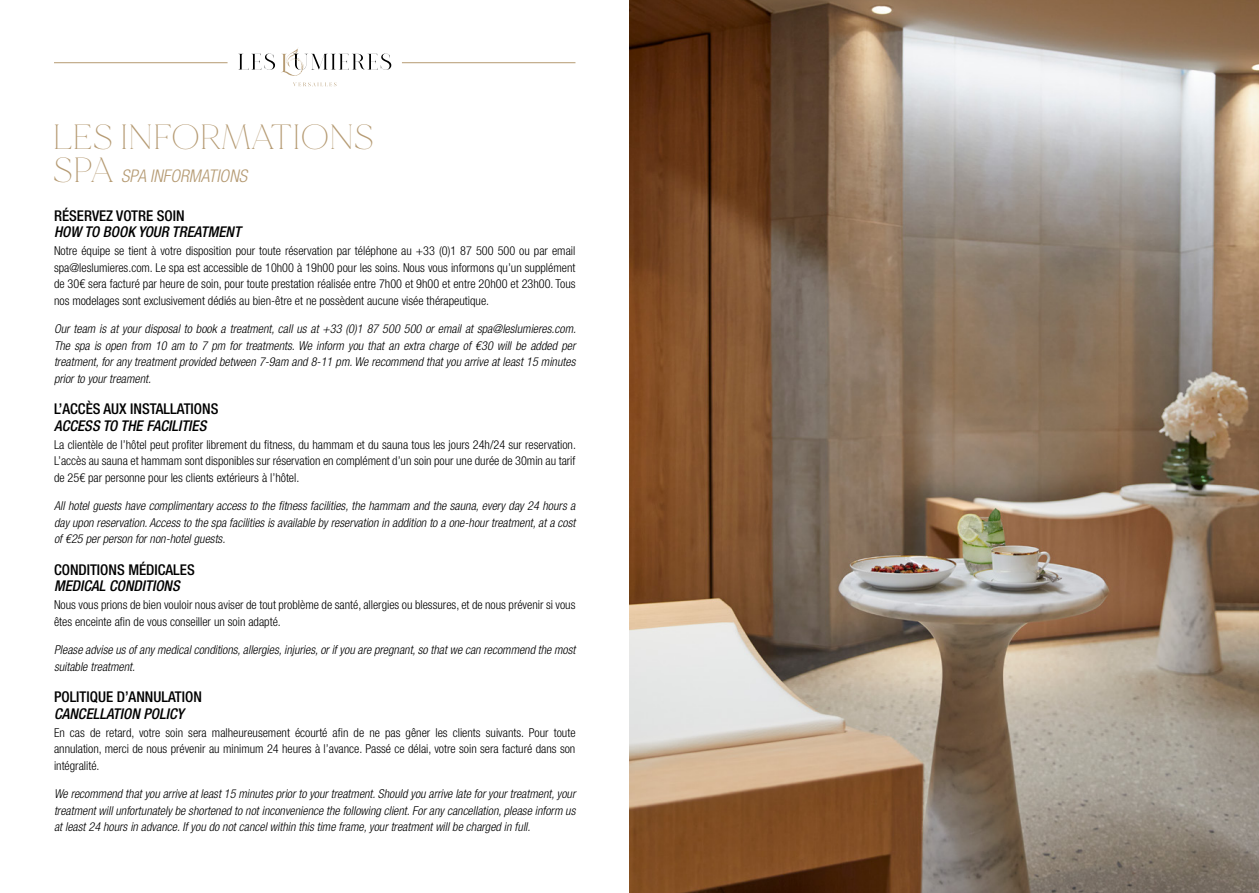
<style>
.page{position:relative;width:1259px;height:893px;background:#fff}
.page>*{position:absolute;margin:0;border:0;box-sizing:border-box;transform-origin:0 0}
.t1{font:100 34.95px "MADE Mirage";color:#b59a72}
.t2{font:italic 300 condensed 17.55px "Helvetica Neue LT Std";color:#b59a72}
.t3{font:500 condensed 14.85px "Helvetica Neue";color:#000}
.t4{font:italic 500 condensed 14.85px "Helvetica Neue";color:#000}
.t5{font:300 condensed 12.3px/16.5px "Helvetica Neue LT Std";color:#000;text-align:justify}
.t6{font:italic 300 condensed 12.3px/16.5px "Helvetica Neue LT Std";color:#000;text-align:justify}
.s1{font-family:"MADE Mirage";font-weight:100;font-style:normal;font-stretch:normal;font-size:34.95px}
</style>
<div class="page">
<img style="left:629px;top:0;width:630px;height:893px">
<svg style="left:238px;top:53px;width:37px;height:17px"></svg>
<svg style="left:281px;top:48px;width:110px;height:28px"></svg>
<svg style="left:293px;top:82px;width:43px;height:4px"></svg>
<hr style="left:54px;top:62px;width:173px;height:1px;background:#b59a72">
<hr style="left:402px;top:62px;width:173px;height:1px;background:#b59a72">
<h1 class="t1" style="left:53px;top:116px;width:323px">LES INFORMATIONS</h1>
<h2 class="t2" style="left:53px;top:165px;width:200px"><span class="s1">S PA</span> SPA INFORMATIONS</h2>
<p class="t3" style="left:54px;top:207px;width:132px">RÉSERVEZ VOTRE SOIN</p>
<p class="t4" style="left:54px;top:223px;width:192px">HOW TO BOOK YOUR TREATMENT</p>
<p class="t5" style="left:54px;top:242px;width:523px">Notre équipe se tient à votre disposition pour toute réservation par téléphone au +33 (0)1 87 500 500 ou par email spa@leslumieres.com. Le spa est accessible de 10h00 à 19h00 pour les soins. Nous vous informons qu’un supplément de 30€ sera facturé par heure de soin, pour toute prestation réalisée entre 7h00 et 9h00 et entre 20h00 et 23h00. Tous nos modelages sont exclusivement dédiés au bien-être et ne possèdent aucune visée thérapeutique.</p>
<p class="t6" style="left:54px;top:320px;width:526px">Our team is at your disposal to book a treatment, call us at +33 (0)1 87 500 500 or email at spa@leslumieres.com.<br>The spa is open from 10 am to 7 pm for treatments.We inform you that an extra charge of €30 will be added per treatment,foranytreatmentprovided between 7-9am and 8-11 pm.We recommend thatyou arrive atleast15 minutes priorto yourtreament.</p>
<p class="t3" style="left:54px;top:400px;width:166px">L’ACCÈS AUX INSTALLATIONS</p>
<p class="t4" style="left:54px;top:417px;width:157px">ACCESS TO THE FACILITIES</p>
<p class="t5" style="left:54px;top:436px;width:523px">La clientèle de l’hôtel peut profiter librement du fitness, du hammam et du sauna tous les jours 24h/24 sur reservation.<br>L’accès au sauna et hammam sont disponibles sur réservation en complément d’un soin pour une durée de 30min au tarif de 25€ par personne pour les clients extérieurs à l’hôtel.</p>
<p class="t6" style="left:54px;top:497px;width:526px">All hotel guests have complimentary access to the fitness facilities,the hammam and the sauna,every day 24 hours a dayupon reservation.Accessto the spa facilitiesisavailable byreservation in addition to a one-hourtreatment,ata cost of€25 perperson fornon-hotelguests.</p>
<p class="t3" style="left:54px;top:561px;width:142px">CONDITIONS MÉDICALES</p>
<p class="t4" style="left:54px;top:577px;width:131px">MEDICAL CONDITIONS</p>
<p class="t5" style="left:54px;top:596px;width:523px">Nous vous prions de bien vouloir nous aviser de tout problème de santé, allergies ou blessures, et de nous prévenir si vous êtes enceinte afin de vous conseiller un soin adapté.</p>
<p class="t6" style="left:54px;top:641px;width:526px">Please advise usofanymedicalconditions,allergies,injuries,orifyou are pregnant,so thatwe can recommend the most suitable treatment.</p>
<p class="t3" style="left:54px;top:688px;width:149px">POLITIQUE D’ANNULATION</p>
<p class="t4" style="left:54px;top:705px;width:135px">CANCELLATION POLICY</p>
<p class="t5" style="left:54px;top:724px;width:523px">En cas de retard, votre soin sera malheureusement écourté afin de ne pas gêner les clients suivants. Pour toute annulation, merci de nous prévenir au minimum 24 heures à l’avance. Passé ce délai, votre soin sera facturé dans son intégralité.</p>
<p class="t6" style="left:54px;top:785px;width:525px">We recommend thatyou arrive atleast15 minutespriorto yourtreatment.Should you arrive late foryourtreatment,your treatmentwillunfortunatelybe shortened to notinconvenience the following client.Foranycancellation,please inform us atleast24 hoursin advance.Ifyou do notcancelwithin thistime frame,yourtreatmentwillbe charged in full.</p>
</div>
